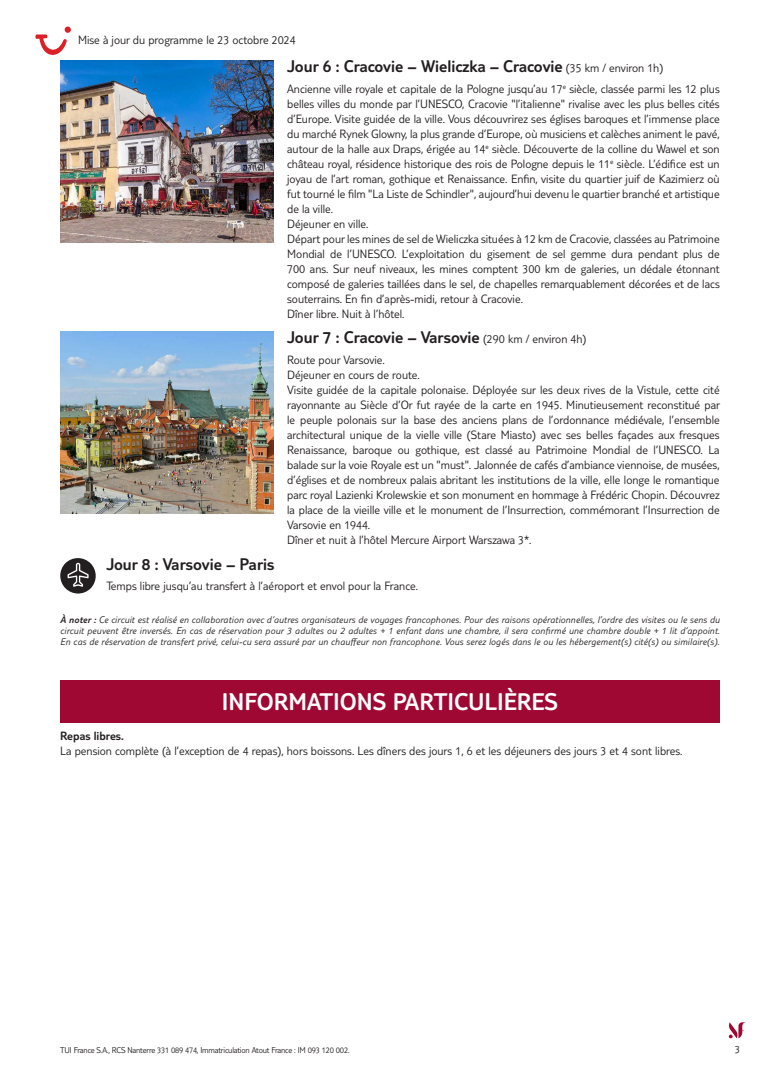
<style>
.page{position:relative;width:780px;height:1088px;background:#fff}
.page>*{position:absolute;margin:0;border:0;box-sizing:border-box;transform-origin:0 0}
.t1{font:300 25px "TUI Type";color:#fff}
.t2{font:300 17.5px "TUI Type";color:#231f20}
.t3{font:300 12.5px/15px "TUI Type";color:#231f20}
.t4{font:300 12.5px "TUI Type";color:#231f20}
.t5{font:300 11.25px "TUI Type";color:#231f20}
.t6{font:italic 300 10px/11.2px "TUI Type";letter-spacing:.02em;color:#231f20;text-align:justify}
.t7{font:300 8.75px "TUI Type";letter-spacing:-.02em;color:#231f20}
.s1{font-size:12.5px}
.s2{font-style:inherit}
</style>
<div class="page">
<svg style="left:728px;top:1022px;width:18px;height:16px"></svg>
<img style="left:60px;top:60px;width:213px;height:182px">
<img style="left:60px;top:332px;width:213px;height:182px">
<svg style="left:60px;top:558px;width:36px;height:35px"></svg>
<div style="left:60px;top:681px;width:659px;height:42px;background:#9e0832"></div>
<svg style="left:35px;top:27px;width:36px;height:28px"></svg>
<p class="t3" style="left:78px;top:32px;width:219px">Mise à jour du programme le 23 octobre 2024</p>
<h2 class="t2" style="left:287px;top:56px;width:377px">Jour 6 : Cracovie – Wieliczka – Cracovie <span class="s1">(35 km / environ 1h)</span></h2>
<p class="t3" style="left:287px;top:81px;width:434px">Ancienne ville royale et capitale de la Pologne jusqu’au 17<sup>e</sup> siècle, classée parmi les 12 plus belles villes du monde par l’UNESCO, Cracovie "l’italienne" rivalise avec les plus belles cités d’Europe. Visite guidée de la ville. Vous découvrirez ses églises baroques et l’immense place du marché Rynek Glowny, la plus grande d’Europe, où musiciens et calèches animent le pavé, autour de la halle aux Draps, érigée au 14<sup>e</sup> siècle. Découverte de la colline du Wawel et son château royal, résidence historique des rois de Pologne depuis le 11<sup>e</sup> siècle. L’édifice est un joyau de l’art roman, gothique et Renaissance. Enfin, visite du quartier juif de Kazimierz où fut tourné le film "La Liste de Schindler", aujourd’hui devenu le quartier branché et artistique de la ville.<br>Déjeuner en ville.<br>Départ pour les mines de sel de Wieliczka situées à 12 km de Cracovie, classées au Patrimoine Mondial de l’UNESCO. L’exploitation du gisement de sel gemme dura pendant plus de 700 ans. Sur neuf niveaux, les mines comptent 300 km de galeries, un dédale étonnant composé de galeries taillées dans le sel, de chapelles remarquablement décorées et de lacs souterrains. En fin d’après-midi, retour à Cracovie.<br>Dîner libre. Nuit à l’hôtel.</p>
<h2 class="t2" style="left:287px;top:327px;width:301px">Jour 7 : Cracovie – Varsovie <span class="s1">(290 km / environ 4h)</span></h2>
<p class="t3" style="left:287px;top:352px;width:434px">Route pour Varsovie.<br>Déjeuner en cours de route.<br>Visite guidée de la capitale polonaise. Déployée sur les deux rives de la Vistule, cette cité rayonnante au Siècle d’Or fut rayée de la carte en 1945. Minutieusement reconstitué par le peuple polonais sur la base des anciens plans de l’ordonnance médiévale, l’ensemble architectural unique de la vielle ville (Stare Miasto) avec ses belles façades aux fresques Renaissance, baroque ou gothique, est classé au Patrimoine Mondial de l’UNESCO. La balade sur la voie Royale est un "must". Jalonnée de cafés d’ambiance viennoise, de musées, d’églises et de nombreux palais abritant les institutions de la ville, elle longe le romantique parc royal Lazienki Krolewskie et son monument en hommage à Frédéric Chopin. Découvrez la place de la vieille ville et le monument de l’Insurrection, commémorant l’Insurrection de Varsovie en 1944.<br>Dîner et nuit à l’hôtel Mercure Airport Warszawa 3*.</p>
<h2 class="t2" style="left:106px;top:554px;width:169px">Jour 8 : Varsovie – Paris</h2>
<p class="t3" style="left:106px;top:578px;width:313px">Temps libre jusqu’au transfert à l’aéroport et envol pour la France.</p>
<p class="t6" style="left:60px;top:614px;width:661px"><span class="s2">À noter :</span> Ce circuit est réalisé en collaboration avec d’autres organisateurs de voyages francophones. Pour des raisons opérationnelles, l’ordre des visites ou le sens du circuit peuvent être inversés. En cas de réservation pour 3 adultes ou 2 adultes + 1 enfant dans une chambre, il sera confirmé une chambre double + 1 lit d’appoint.<br>En cas de réservation de transfert privé, celui-cu sera assuré par un chauffeur non francophone. Vous serez logés dans le ou les hébergement(s) cité(s) ou similaire(s).</p>
<h1 class="t1" style="left:222px;top:688px;width:337px">INFORMATIONS PARTICULIÈRES</h1>
<p class="t4" style="left:60px;top:728px;width:65px">Repas libres.</p>
<p class="t3" style="left:60px;top:743px;width:623px">La pension complète (à l’exception de 4 repas), hors boissons. Les dîners des jours 1, 6 et les déjeuners des jours 3 et 4 sont libres.</p>
<p class="t7" style="left:60px;top:1045px;width:291px">TUI France S.A., RCS Nanterre 331 089 474, Immatriculation Atout France : IM 093 120 002.</p>
<p class="t5" style="left:734px;top:1042px;width:7px">3</p>
</div>
